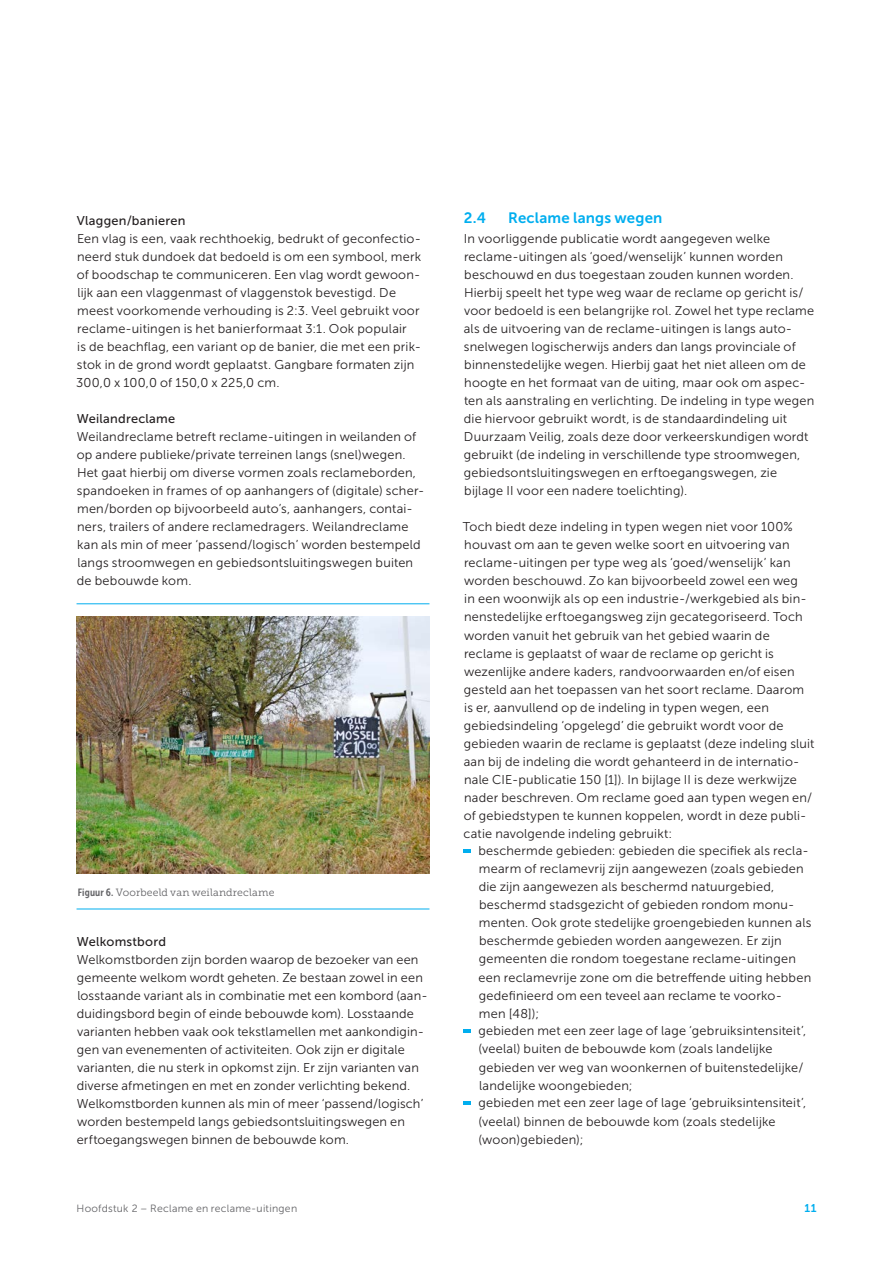
<style>
.page{position:relative;width:893px;height:1263px;background:#fff}
.page>*{position:absolute;margin:0;border:0;box-sizing:border-box;transform-origin:0 0}
.t1{font:15px "Museo Sans 700";letter-spacing:.015em;color:#00aeef}
.t2{font:12.75px/18px "Museo Sans 300";letter-spacing:.015em;color:#231f20}
.t3{font:12.75px "Museo Sans 500";letter-spacing:.02em;color:#231f20}
.t4{font:11.25px "Museo Sans 700";color:#00aeef}
.t5{font:10.5px "Museo Sans 300";letter-spacing:.025em;color:#636366}
.t6{font:10.5px "Museo Slab 300";letter-spacing:.015em;color:#636366}
.s1{font-family:"Museo Sans Cond 700"}
</style>
<div class="page">
<svg style="left:463px;top:849px;width:8px;height:4px"></svg>
<svg style="left:463px;top:1029px;width:8px;height:4px"></svg>
<svg style="left:463px;top:1101px;width:8px;height:4px"></svg>
<img style="left:77px;top:616px;width:352px;height:257px">
<hr style="left:77px;top:909px;width:352px;height:1px;background:#00aeef">
<hr style="left:77px;top:603px;width:352px;height:1px;background:#00aeef">
<p class="t3" style="left:77px;top:214px;width:110px">Vlaggen/banieren</p>
<p class="t2" style="left:76px;top:230px;width:347px">Een vlag is een, vaak rechthoekig, bedrukt of geconfectio&shy;neerd stuk dundoek dat bedoeld is om een symbool, merk of boodschap te communiceren. Een vlag wordt gewoon&shy;lijk aan een vlaggenmast of vlaggenstok bevestigd. De meest voorkomende verhouding is 2:3. Veel gebruikt voor reclame-uitingen is het banierformaat 3:1. Ook populair<br>is de beachflag, een variant op de banier, die met een prik&shy;stok in de grond wordt geplaatst. Gangbare formaten zijn 300,0 x 100,0 of 150,0 x 225,0 cm.</p>
<p class="t3" style="left:77px;top:412px;width:100px">Weilandreclame</p>
<p class="t2" style="left:77px;top:428px;width:349px">Weilandreclame betreft reclame-uitingen in weilanden of op andere publieke/private terreinen langs (snel)wegen.<br>Het gaat hierbij om diverse vormen zoals reclameborden, spandoeken in frames of op aanhangers of (digitale) scher&shy;men/borden op bijvoorbeeld auto’s, aanhangers, contai&shy;ners, trailers of andere reclamedragers. Weilandreclame kan als min of meer ‘passend/logisch’ worden bestempeld langs stroomwegen en gebiedsontsluitingswegen buiten de bebouwde kom.</p>
<p class="t6" style="left:78px;top:886px;width:198px"><span class="s1">Figuur 6.</span> Voorbeeld van weilandreclame</p>
<p class="t3" style="left:77px;top:934px;width:91px">Welkomstbord</p>
<p class="t2" style="left:77px;top:950px;width:352px">Welkomstborden zijn borden waarop de bezoeker van een gemeente welkom wordt geheten. Ze bestaan zowel in een losstaande variant als in combinatie met een kombord (aan&shy;duidingsbord begin of einde bebouwde kom). Losstaande varianten hebben vaak ook tekstlamellen met aankondigin&shy;gen van evenementen of activiteiten. Ook zijn er digitale varianten, die nu sterk in opkomst zijn. Er zijn varianten van diverse afmetingen en met en zonder verlichting bekend.<br>Welkomstborden kunnen als min of meer ‘passend/logisch’ worden bestempeld langs gebiedsontsluitingswegen en erftoegangswegen binnen de bebouwde kom.</p>
<p class="t1" style="left:464px;top:210px;width:24px">2.4</p>
<p class="t1" style="left:508px;top:210px;width:156px">Reclame langs wegen</p>
<p class="t2" style="left:464px;top:230px;width:352px">In voorliggende publicatie wordt aangegeven welke reclame-uitingen als ‘goed/wenselijk’ kunnen worden beschouwd en dus toegestaan zouden kunnen worden.<br>Hierbij speelt het type weg waar de reclame op gericht is/ voor bedoeld is een belangrijke rol. Zowel het type reclame als de uitvoering van de reclame-uitingen is langs auto&shy;snelwegen logischerwijs anders dan langs provinciale of binnenstedelijke wegen. Hierbij gaat het niet alleen om de hoogte en het formaat van de uiting, maar ook om aspec&shy;ten als aanstraling en verlichting. De indeling in type wegen die hiervoor gebruikt wordt, is de standaardindeling uit Duurzaam Veilig, zoals deze door verkeerskundigen wordt gebruikt (de indeling in verschillende type stroomwegen, gebiedsontsluitingswegen en erftoegangswegen, zie bijlage II voor een nadere toelichting).</p>
<p class="t2" style="left:463px;top:518px;width:353px">Toch biedt deze indeling in typen wegen niet voor 100% houvast om aan te geven welke soort en uitvoering van reclame-uitingen per type weg als ‘goed/wenselijk’ kan worden beschouwd. Zo kan bijvoorbeeld zowel een weg<br>in een woonwijk als op een industrie-/werkgebied als bin&shy;nenstedelijke erftoegangsweg zijn gecategoriseerd. Toch worden vanuit het gebruik van het gebied waarin de reclame is geplaatst of waar de reclame op gericht is wezenlijke andere kaders, randvoorwaarden en/of eisen gesteld aan het toepassen van het soort reclame. Daarom is er, aanvullend op de indeling in typen wegen, een gebiedsindeling ‘opgelegd’ die gebruikt wordt voor de gebieden waarin de reclame is geplaatst (deze indeling sluit aan bij de indeling die wordt gehanteerd in de internatio&shy;nale CIE-publicatie 150 [1]). In bijlage II is deze werkwijze nader beschreven. Om reclame goed aan typen wegen en/ of gebiedstypen te kunnen koppelen, wordt in deze publi&shy;catie navolgende indeling gebruikt:</p>
<p class="t2" style="left:478px;top:842px;width:335px">beschermde gebieden: gebieden die specifiek als recla&shy;mearm of reclamevrij zijn aangewezen (zoals gebieden die zijn aangewezen als beschermd natuurgebied, beschermd stadsgezicht of gebieden rondom monu&shy;menten. Ook grote stedelijke groengebieden kunnen als beschermde gebieden worden aangewezen. Er zijn gemeenten die rondom toegestane reclame-uitingen een reclamevrije zone om die betreffende uiting hebben gedefinieerd om een teveel aan reclame te voorko&shy;men [48]);<br>gebieden met een zeer lage of lage ‘gebruiksintensiteit’, (veelal) buiten de bebouwde kom (zoals landelijke gebieden ver weg van woonkernen of buitenstedelijke/ landelijke woongebieden;<br>gebieden met een zeer lage of lage ‘gebruiksintensiteit’, (veelal) binnen de bebouwde kom (zoals stedelijke (woon)gebieden);</p>
<p class="t5" style="left:77px;top:1203px;width:222px">Hoofdstuk 2 – Reclame en reclame-uitingen</p>
<p class="t4" style="left:805px;top:1202px;width:13px">11</p>
</div>
